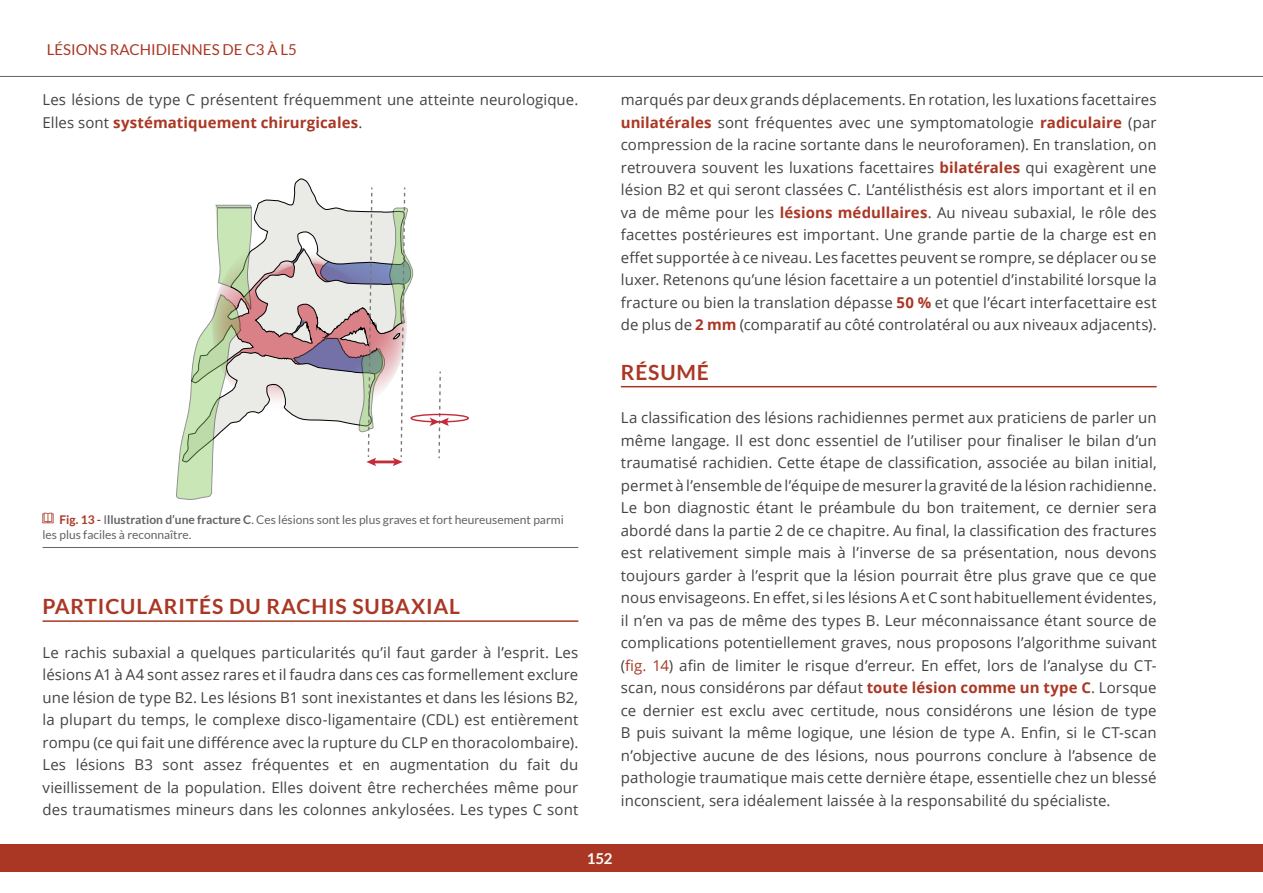
<style>
.page{position:relative;width:1263px;height:893px;background:#fff}
.page>*{position:absolute;margin:0;border:0;box-sizing:border-box;transform-origin:0 0}
.Titre_1{font:700 21px "Lato";letter-spacing:.04em;color:#aa3724}
.CORPS_DE_TEXTE{font:15px/22.5px "Open Sans";letter-spacing:.005em;color:#414243;text-align:justify}
.t1{font:15px "Lato";color:#aa3724}
.t2{font:700 15px "Lato";color:#fff}
.t3{font:12px/14.4px "Lato";color:#636366}
.s1{font-weight:700;color:#aa3724}
.s2{font-family:"Holo Lens MDL2 Assets";color:#aa3724}
.s3{font-weight:700}
.s4{color:#aa3724}
</style>
<div class="page">
<hr style="left:43px;top:620px;width:535px;height:2px;background:#aa3724">
<hr style="left:43px;top:547px;width:535px;height:1px;background:#636366">
<svg style="left:176px;top:178px;width:237px;height:322px"></svg>
<svg style="left:430px;top:372px;width:19px;height:86px"></svg>
<div style="left:410px;top:414px;width:59px;height:9px;border:1px solid #c22c38;border-radius:50%"></div>
<hr style="left:621px;top:386px;width:536px;height:1px;background:#aa3724">
<div style="left:0;top:844px;width:1263px;height:28px;background:#aa3724"></div>
<hr style="left:0;top:76px;width:1263px;height:1px;background:#636366">
<p class="t1" style="left:47px;top:41px;width:252px">Lésions rachidiennes de c3 à l5</p>
<p class="CORPS_DE_TEXTE" style="left:43px;top:88px;width:537px">Les lésions de type C présentent fréquemment une atteinte neurologique.<br>Elles sont <span class="s1">systématiquement chirurgicales</span>.</p>
<p class="t3" style="left:43px;top:513px;width:523px"><span class="s2">/</span> <span class="s1">Fig. 13 -</span> I <span class="s3">llustration d’une fracture C</span>. Ces lésions sont les plus graves et fort heureusement parmi les plus faciles à reconnaître.</p>
<p class="Titre_1" style="left:43px;top:594px;width:419px">PARTICULARITÉS DU RACHIS SUBAXIAL</p>
<p class="CORPS_DE_TEXTE" style="left:43px;top:641px;width:537px">Le rachis subaxial a quelques particularités qu’il faut garder à l’esprit. Les lésions A1 à A4 sont assez rares et il faudra dans ces cas formellement exclure une lésion de type B2. Les lésions B1 sont inexistantes et dans les lésions B2, la plupart du temps, le complexe disco-ligamentaire (CDL) est entièrement rompu (ce qui fait une différence avec la rupture du CLP en thoracolombaire).<br>Les lésions B3 sont assez fréquentes et en augmentation du fait du vieillissement de la population. Elles doivent être recherchées même pour des traumatismes mineurs dans les colonnes ankylosées. Les types C sont</p>
<p class="CORPS_DE_TEXTE" style="left:621px;top:88px;width:537px">marqués par deux grands déplacements. En rotation, les luxations facettaires <span class="s1">unilatérales</span> sont fréquentes avec une symptomatologie <span class="s1">radiculaire</span> (par compression de la racine sortante dans le neuroforamen). En translation, on retrouvera souvent les luxations facettaires <span class="s1">bilatérales</span> qui exagèrent une lésion B2 et qui seront classées C. L’antélisthésis est alors important et il en va de même pour les <span class="s1">lésions médullaires</span>. Au niveau subaxial, le rôle des facettes postérieures est important. Une grande partie de la charge est en effet supportée à ce niveau. Les facettes peuvent se rompre, se déplacer ou se luxer. Retenons qu’une lésion facettaire a un potentiel d’instabilité lorsque la fracture ou bien la translation dépasse <span class="s1">50 %</span> et que l’écart interfacettaire est de plus de <span class="s1">2 mm</span> (comparatif au côté controlatéral ou aux niveaux adjacents).</p>
<p class="Titre_1" style="left:621px;top:360px;width:90px">RÉSUMÉ</p>
<p class="CORPS_DE_TEXTE" style="left:621px;top:406px;width:537px">La classification des lésions rachidiennes permet aux praticiens de parler un même langage. Il est donc essentiel de l’utiliser pour finaliser le bilan d’un traumatisé rachidien. Cette étape de classification, associée au bilan initial, permet à l’ensemble de l’équipe de mesurer la gravité de la lésion rachidienne.<br>Le bon diagnostic étant le préambule du bon traitement, ce dernier sera abordé dans la partie 2 de ce chapitre. Au final, la classification des fractures est relativement simple mais à l’inverse de sa présentation, nous devons toujours garder à l’esprit que la lésion pourrait être plus grave que ce que nous envisageons. En effet, si les lésions A et C sont habituellement évidentes, il n’en va pas de même des types B. Leur méconnaissance étant source de complications potentiellement graves, nous proposons l’algorithme suivant (<span class="s4">fig. 14</span>) afin de limiter le risque d’erreur. En effet, lors de l’analyse du CT&shy;scan, nous considérons par défaut <span class="s1">toute lésion comme un type C</span>. Lorsque ce dernier est exclu avec certitude, nous considérons une lésion de type B puis suivant la même logique, une lésion de type A. Enfin, si le CT-scan n’objective aucune de des lésions, nous pourrons conclure à l’absence de pathologie traumatique mais cette dernière étape, essentielle chez un blessé inconscient, sera idéalement laissée à la responsabilité du spécialiste.</p>
<p class="t2" style="left:587px;top:850px;width:27px">152</p>
</div>
